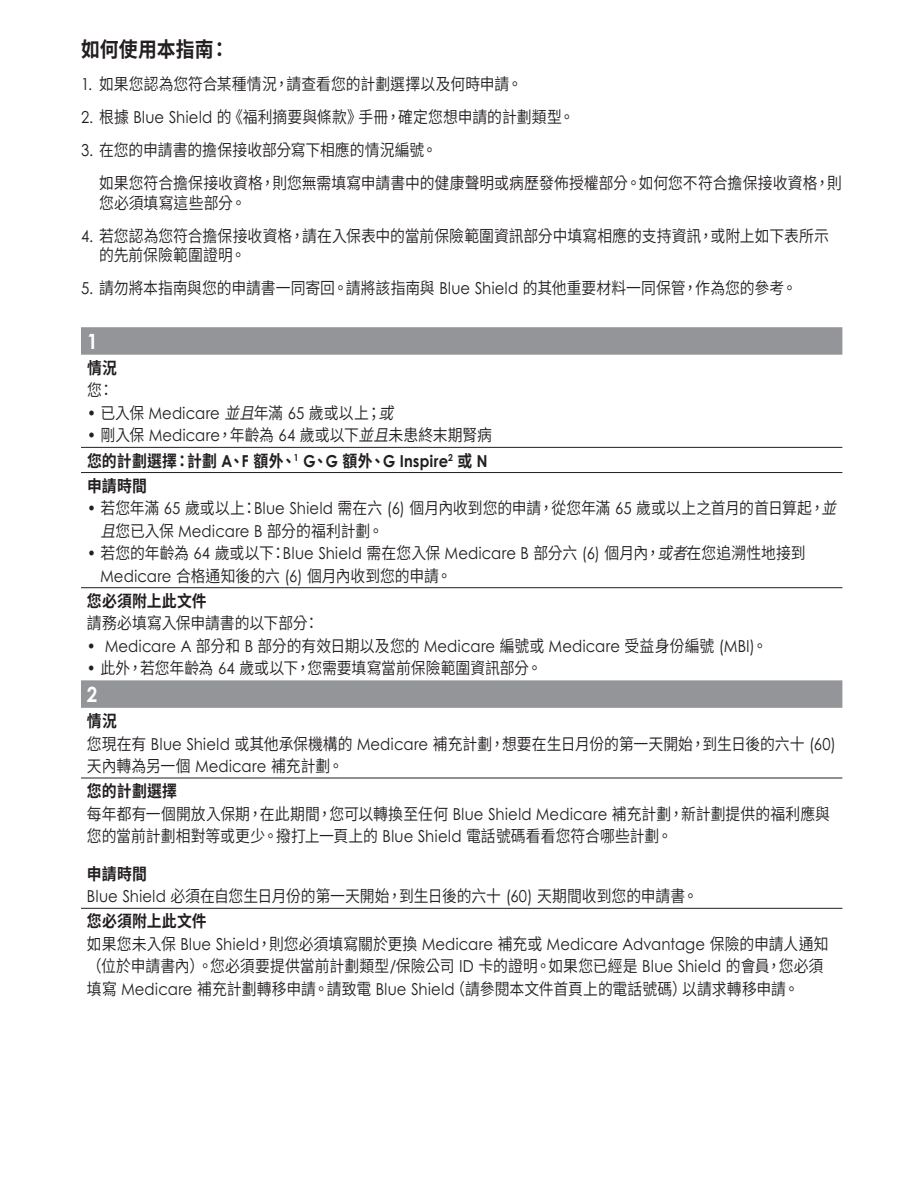
<style>
.page{position:relative;width:918px;height:1188px;background:#fff}
.page>*{position:absolute;margin:0;border:0;box-sizing:border-box;transform-origin:0 0}
._3__body_intro{font:700 21px "Source Han Sans TW";color:#231f20;scale:.9 1}
._4__chart_head_main{font:700 21px "Century Gothic B";color:#fff;scale:.9 1}
._4__chart_body_copy{font:16.5px/22.5px "Source Han Sans TW";color:#231f20;scale:.9 1}
._3__body_copy_-_bull{font:16.5px/19.5px "Source Han Sans TW";color:#231f20;scale:.9 1}
._4__chart_body_copy-2{font:16.5px "Century Gothic B";letter-spacing:.005em;color:#231f20;scale:.9 1}
._4__chart_subhead{font:700 16.5px "Source Han Sans TW";letter-spacing:.015em;color:#231f20;scale:.9 1}
._4__Chart_subsubhead{font:16.5px "Source Han Sans TW";color:#231f20;scale:.9 1}
.s1{font-family:"Century Gothic B"}
.s2{font-family:"Source Han Sans TW"}
.s3{font-family:"Source Han Sans TW";font-style:italic}
.s4{font-style:italic}
</style>
<div class="page">
<svg style="left:81px;top:327px;width:761px;height:381px"></svg>
<hr style="left:81px;top:778px;width:761px;height:1px;background:#231f20">
<hr style="left:81px;top:908px;width:761px;height:1px;background:#231f20">
<hr style="left:81px;top:447px;width:761px;height:1px;background:#231f20">
<hr style="left:81px;top:472px;width:761px;height:1px;background:#231f20">
<hr style="left:81px;top:587px;width:761px;height:1px;background:#231f20">
<p class="_3__body_intro" style="left:81px;top:38px;width:166px">如何使用本指南：</p>
<p class="_3__body_copy_-_bull" style="left:81px;top:75px;width:492px"><span class="s1">1.</span> 如果您認為您符合某種情況，請查看您的計劃選擇以及何時申請。</p>
<p class="_3__body_copy_-_bull" style="left:81px;top:108px;width:550px"><span class="s1">2.</span> 根據 <span class="s1">Blue Shield</span> 的《福利摘要與條款》手冊，確定您想申請的計劃類型。</p>
<p class="_3__body_copy_-_bull" style="left:81px;top:141px;width:397px"><span class="s1">3.</span> 在您的申請書的擔保接收部分寫下相應的情況編號。</p>
<p class="_3__body_copy_-_bull" style="left:99px;top:174px;width:827px">如果您符合擔保接收資格，則您無需填寫申請書中的健康聲明或病歷發佈授權部分。如何您不符合擔保接收資格，則您必須填寫這些部分。</p>
<p class="_3__body_copy_-_bull" style="left:99px;top:226px;width:813px;text-indent:-18px"><span class="s1">4.</span> 若您認為您符合擔保接收資格，請在入保表中的當前保險範圍資訊部分中填寫相應的支持資訊，或附上如下表所示的先前保險範圍證明。</p>
<p class="_3__body_copy_-_bull" style="left:81px;top:279px;width:797px"><span class="s1">5.</span> 請勿將本指南與您的申請書一同寄回。請將該指南與 <span class="s1">Blue Shield</span> 的其他重要材料一同保管，作為您的參考。</p>
<p class="_4__chart_head_main" style="left:87px;top:328px;width:13px">1</p>
<p class="_4__chart_subhead" style="left:87px;top:359px;width:35px">情況</p>
<p class="_4__Chart_subsubhead" style="left:87px;top:381px;width:31px">您：</p>
<p class="_4__chart_body_copy-2" style="left:87px;top:403px;width:351px">• <span class="s2">已入保</span> Medicare <span class="s3">並且</span><span class="s2">年滿</span> 65 <span class="s2">歲或以上；</span><span class="s3">或</span></p>
<p class="_4__chart_body_copy" style="left:87px;top:424px;width:451px"><span class="s1">•</span> 剛入保 <span class="s1">Medicare</span>，年齡為 <span class="s1">64</span> 歲或以下<span class="s4">並且</span>未患終末期腎病</p>
<p class="_4__chart_subhead" style="left:87px;top:451px;width:446px">您的計劃選擇：計劃 <span class="s1">A</span>、<span class="s1">F</span> 額外、<sup>1</sup> <span class="s1">G</span>、<span class="s1">G</span> 額外、<span class="s1">G Inspire</span><sup>2</sup> 或 <span class="s1">N</span></p>
<p class="_4__chart_subhead" style="left:87px;top:476px;width:68px">申請時間</p>
<p class="_4__chart_body_copy" style="left:101px;top:497px;width:828px;text-indent:-14px"><span class="s1">•</span> 若您年滿 <span class="s1">65</span> 歲或以上：<span class="s1">Blue Shield</span> 需在六 <span class="s1">(6)</span> 個月內收到您的申請，從您年滿 <span class="s1">65</span> 歲或以上之首月的首日算起，<span class="s4">並且</span>您已入保 <span class="s1">Medicare B</span> 部分的福利計劃。</p>
<p class="_4__chart_body_copy" style="left:101px;top:542px;width:785px;text-indent:-14px"><span class="s1">•</span> 若您的年齡為 <span class="s1">64</span> 歲或以下：<span class="s1">Blue Shield</span> 需在您入保 <span class="s1">Medicare B</span> 部分六 <span class="s1">(6)</span> 個月內，<span class="s4">或者</span>在您追溯性地接到<br><span class="s1">Medicare</span> 合格通知後的六 <span class="s1">(6)</span> 個月內收到您的申請。</p>
<p class="_4__chart_subhead" style="left:87px;top:592px;width:135px">您必須附上此文件</p>
<p class="_4__chart_body_copy" style="left:87px;top:612px;width:259px">請務必填寫入保申請書的以下部分：</p>
<p class="_4__chart_body_copy-2" style="left:87px;top:636px;width:757px">• Medicare A <span class="s2">部分和</span> B <span class="s2">部分的有效日期以及您的</span> Medicare <span class="s2">編號或</span> Medicare <span class="s2">受益身份編號</span> (MBI)<span class="s2">。</span></p>
<p class="_4__chart_body_copy" style="left:87px;top:657px;width:507px"><span class="s1">•</span> 此外，若您年齡為 <span class="s1">64</span> 歲或以下，您需要填寫當前保險範圍資訊部分。</p>
<p class="_4__chart_head_main" style="left:87px;top:681px;width:13px">2</p>
<p class="_4__chart_subhead" style="left:87px;top:712px;width:35px">情況</p>
<p class="_4__chart_body_copy" style="left:87px;top:733px;width:834px">您現在有 <span class="s1">Blue Shield</span> 或其他承保機構的 <span class="s1">Medicare</span> 補充計劃，想要在生日月份的第一天開始，到生日後的六十 <span class="s1">(60)</span>天內轉為另一個 <span class="s1">Medicare</span> 補充計劃。</p>
<p class="_4__chart_subhead" style="left:87px;top:782px;width:102px">您的計劃選擇</p>
<p class="_4__chart_body_copy" style="left:87px;top:803px;width:827px">每年都有一個開放入保期，在此期間，您可以轉換至任何 <span class="s1">Blue Shield Medicare</span> 補充計劃，新計劃提供的福利應與您的當前計劃相對等或更少。撥打上一頁上的 <span class="s1">Blue Shield</span> 電話號碼看看您符合哪些計劃。</p>
<p class="_4__chart_subhead" style="left:87px;top:864px;width:68px">申請時間</p>
<p class="_4__chart_body_copy" style="left:87px;top:885px;width:680px"><span class="s1">Blue Shield</span> 必須在自您生日月份的第一天開始，到生日後的六十 <span class="s1">(60)</span> 天期間收到您的申請書。</p>
<p class="_4__chart_subhead" style="left:87px;top:912px;width:135px">您必須附上此文件</p>
<p class="_4__chart_body_copy" style="left:87px;top:933px;width:826px">如果您未入保 <span class="s1">Blue Shield</span>，則您必須填寫關於更換 <span class="s1">Medicare</span> 補充或 <span class="s1">Medicare Advantage</span> 保險的申請人通知（位於申請書內）。您必須要提供當前計劃類型<span class="s1">/</span>保險公司 <span class="s1">ID</span> 卡的證明。如果您已經是 <span class="s1">Blue Shield</span> 的會員，您必須填寫 <span class="s1">Medicare</span> 補充計劃轉移申請。請致電 <span class="s1">Blue Shield</span>（請參閱本文件首頁上的電話號碼）以請求轉移申請。</p>
</div>
